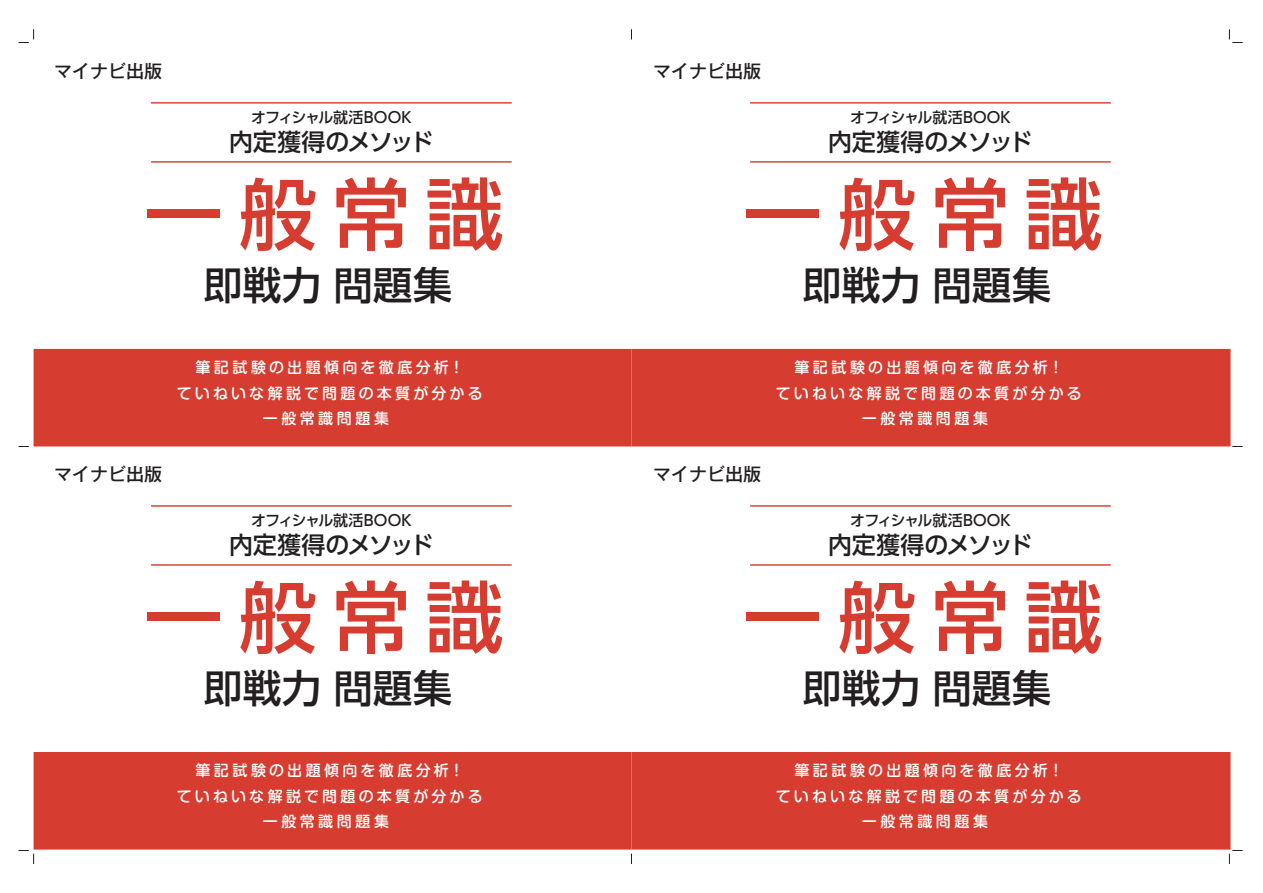
<style>
.page{position:relative;width:1263px;height:893px;background:#fff}
.page>*{position:absolute;margin:0;border:0;box-sizing:border-box;transform-origin:0 0}
.t1{font:500 78px "UD Shin Go Pro";letter-spacing:.19em;color:#d63c30}
.t2{font:500 39px "UD Shin Go Pro";letter-spacing:.01em;color:#231f20}
.t3{font:500 24px "UD Shin Go Pro";letter-spacing:-.05em;color:#231f20}
.t4{font:500 18px "Gothic MB101 Pro";color:#231f20}
.t5{font:500 15px/25.5px "Shin M Go Pro";letter-spacing:.22em;color:#fff;text-align:center}
.t6{font:500 15px "UD Shin Go Pro";letter-spacing:-.01em;color:#231f20}
</style>
<div class="page">
<svg style="left:1229px;top:29px;width:13px;height:14px"></svg>
<svg style="left:1229px;top:850px;width:13px;height:14px"></svg>
<svg style="left:19px;top:29px;width:15px;height:14px"></svg>
<svg style="left:19px;top:850px;width:15px;height:14px"></svg>
<div style="left:34px;top:349px;width:597px;height:97px;background:#d63c30"></div>
<hr style="left:151px;top:161px;width:361px;height:2px;background:#d63c30">
<hr style="left:151px;top:102px;width:361px;height:2px;background:#d63c30">
<div style="left:34px;top:752px;width:597px;height:97px;background:#d63c30"></div>
<hr style="left:151px;top:564px;width:361px;height:2px;background:#d63c30">
<hr style="left:151px;top:505px;width:361px;height:2px;background:#d63c30">
<div style="left:631px;top:349px;width:599px;height:97px;background:#d63c30"></div>
<hr style="left:750px;top:161px;width:361px;height:2px;background:#d63c30">
<hr style="left:750px;top:102px;width:361px;height:2px;background:#d63c30">
<div style="left:631px;top:752px;width:599px;height:97px;background:#d63c30"></div>
<hr style="left:750px;top:564px;width:361px;height:2px;background:#d63c30">
<hr style="left:750px;top:505px;width:361px;height:2px;background:#d63c30">
<p class="t4" style="left:54px;top:57px;width:110px">マイナビ出版</p>
<p class="t4" style="left:653px;top:57px;width:109px">マイナビ出版</p>
<p class="t6" style="left:251px;top:105px;width:162px">オフィシャル就活BOOK</p>
<p class="t6" style="left:850px;top:105px;width:162px">オフィシャル就活BOOK</p>
<h3 class="t3" style="left:229px;top:122px;width:206px">内定獲得のメソッド</h3>
<h1 class="t1" style="left:144px;top:151px;width:360px">一般常識</h1>
<h2 class="t2" style="left:203px;top:254px;width:250px">即戦力 問題集</h2>
<p class="t5" style="left:177px;top:353px;width:307px">筆記試験の出題傾向を徹底分析！<br>ていねいな解説で問題の本質が分かる一般常識問題集</p>
<h3 class="t3" style="left:828px;top:122px;width:206px">内定獲得のメソッド</h3>
<h1 class="t1" style="left:743px;top:151px;width:360px">一般常識</h1>
<h2 class="t2" style="left:802px;top:254px;width:250px">即戦力 問題集</h2>
<p class="t5" style="left:776px;top:353px;width:307px">筆記試験の出題傾向を徹底分析！<br>ていねいな解説で問題の本質が分かる一般常識問題集</p>
<p class="t4" style="left:54px;top:460px;width:110px">マイナビ出版</p>
<p class="t4" style="left:653px;top:460px;width:109px">マイナビ出版</p>
<p class="t6" style="left:251px;top:508px;width:162px">オフィシャル就活BOOK</p>
<p class="t6" style="left:850px;top:508px;width:162px">オフィシャル就活BOOK</p>
<h3 class="t3" style="left:229px;top:525px;width:206px">内定獲得のメソッド</h3>
<h1 class="t1" style="left:144px;top:554px;width:360px">一般常識</h1>
<h2 class="t2" style="left:203px;top:657px;width:250px">即戦力 問題集</h2>
<p class="t5" style="left:177px;top:756px;width:307px">筆記試験の出題傾向を徹底分析！<br>ていねいな解説で問題の本質が分かる一般常識問題集</p>
<h3 class="t3" style="left:828px;top:525px;width:206px">内定獲得のメソッド</h3>
<h1 class="t1" style="left:743px;top:554px;width:360px">一般常識</h1>
<h2 class="t2" style="left:802px;top:657px;width:250px">即戦力 問題集</h2>
<p class="t5" style="left:776px;top:756px;width:307px">筆記試験の出題傾向を徹底分析！<br>ていねいな解説で問題の本質が分かる一般常識問題集</p>
</div>
